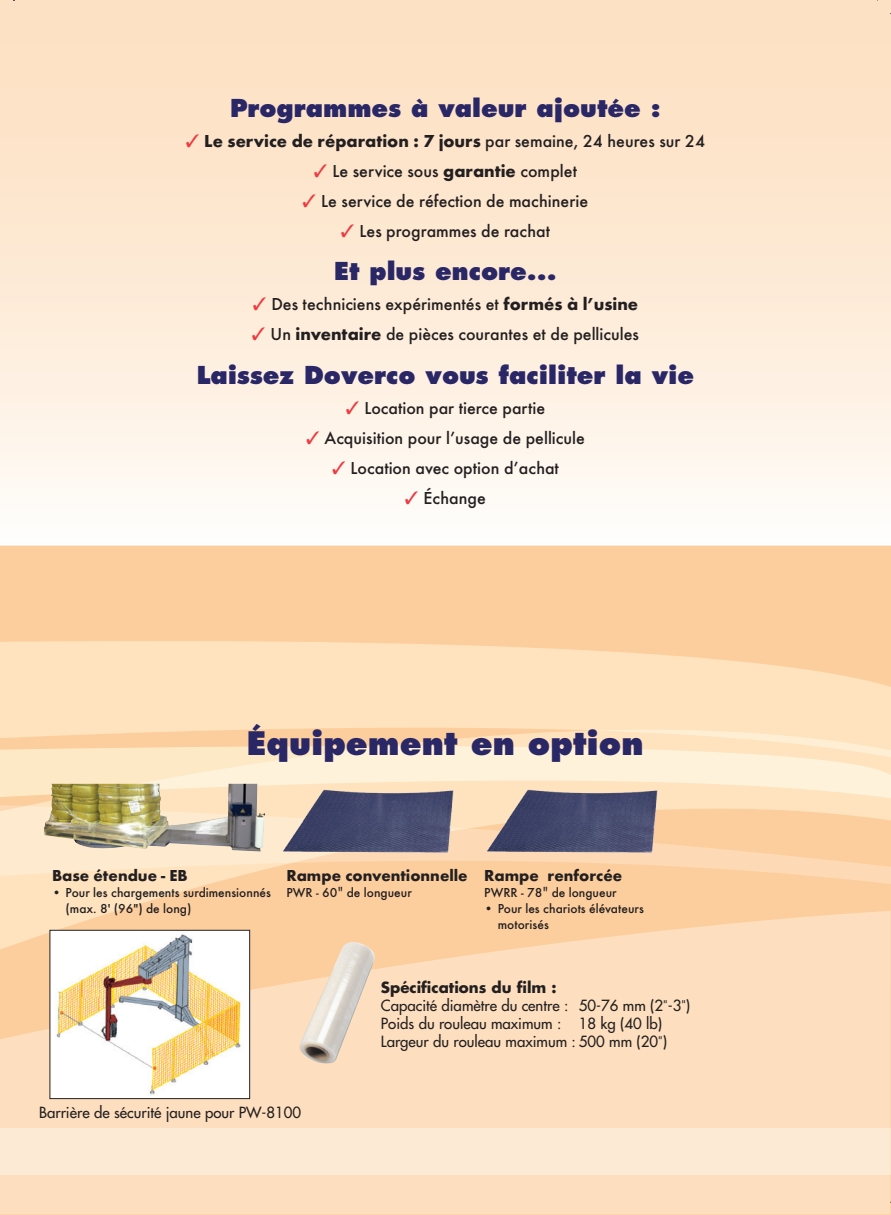
<style>
.page{position:relative;width:891px;height:1215px;background:#fff}
.page>*{position:absolute;margin:0;border:0;box-sizing:border-box;transform-origin:0 0}
.t1{font:800 31.5px "Futura";color:#2a2767}
.t2{font:800 24px "Futura";color:#2a2767}
.t3{font:500 18px "Futura T";color:#231f20}
.t4{font:700 18px "Futura T";color:#231f20}
.t5{font:700 16.5px "Futura T";color:#231f20}
.t6{font:15px "Futura";color:#231f20}
.t7{font:700 15px "Futura";color:#231f20}
.t8{font:500 13.5px/16.2px "Futura T";color:#231f20}
.s1{font-weight:500}
.s2{font-weight:700}
.s3{font-family:"Futura";font-weight:400}
.s4{font-family:"Eurostile";font-stretch:condensed}
</style>
<div class="page">
<div style="left:0;top:545px;width:891px;height:669px;background:#fdce9d"></div>
<svg style="left:0;top:641px;width:891px;height:87px;background:#fde0ba"></svg>
<svg style="left:0;top:728px;width:891px;height:487px;fill:#fddfbf"></svg>
<div style="left:0;top:0;width:890px;height:546px;background:linear-gradient(to bottom,#fdddbc,#fefbf6)"></div>
<img style="left:44px;top:784px;width:221px;height:68px">
<img style="left:280px;top:783px;width:176px;height:74px">
<img style="left:484px;top:783px;width:176px;height:74px">
<div style="left:50px;top:930px;width:200px;height:169px;background:#fff"></div>
<img style="left:56px;top:934px;width:185px;height:161px">
<div style="left:49px;top:930px;width:201px;height:169px;border:1px solid #231f20"></div>
<img style="left:298px;top:942px;width:77px;height:122px">
<svg style="left:186px;top:134px;width:13px;height:13px"></svg>
<svg style="left:314px;top:164px;width:13px;height:13px"></svg>
<svg style="left:303px;top:194px;width:13px;height:13px"></svg>
<svg style="left:341px;top:224px;width:13px;height:13px"></svg>
<svg style="left:253px;top:298px;width:13px;height:13px"></svg>
<svg style="left:253px;top:328px;width:12px;height:13px"></svg>
<svg style="left:346px;top:401px;width:13px;height:13px"></svg>
<svg style="left:307px;top:431px;width:12px;height:13px"></svg>
<svg style="left:333px;top:461px;width:12px;height:13px"></svg>
<svg style="left:406px;top:491px;width:12px;height:13px"></svg>
<p class="t2" style="left:230px;top:93px;width:432px">Programmes à valeur ajoutée :</p>
<p class="t4" style="left:204px;top:130px;width:502px">Le service de réparation : 7 jours <span class="s1">par semaine, 24 heures sur 24</span></p>
<p class="t3" style="left:332px;top:160px;width:246px">Le service sous <span class="s2">garantie</span> complet</p>
<p class="t3" style="left:321px;top:190px;width:269px">Le service de réfection de machinerie</p>
<p class="t3" style="left:359px;top:220px;width:192px">Les programmes de rachat</p>
<p class="t2" style="left:334px;top:256px;width:224px">Et plus encore...</p>
<p class="t3" style="left:271px;top:294px;width:368px">Des techniciens expérimentés et <span class="s2">formés à l’usine</span></p>
<p class="t3" style="left:271px;top:324px;width:370px">Un <span class="s2">inventaire</span> de pièces courantes et de pellicules</p>
<p class="t2" style="left:197px;top:360px;width:499px">Laissez Doverco vous faciliter la vie</p>
<p class="t3" style="left:364px;top:397px;width:182px">Location par tierce partie</p>
<p class="t3" style="left:325px;top:427px;width:262px">Acquisition pour l’usage de pellicule</p>
<p class="t3" style="left:351px;top:457px;width:210px">Location avec option d’achat</p>
<p class="t3" style="left:424px;top:487px;width:64px">Échange</p>
<p class="t1" style="left:247px;top:723px;width:398px">Équipement en option</p>
<p class="t5" style="left:52px;top:865px;width:137px">Base étendue - EB</p>
<p class="t8" style="left:52px;top:884px;width:220px">• Pour les chargements surdimensionnés</p>
<p class="t8" style="left:66px;top:900px;width:127px">(max. 8' (96") de long)</p>
<p class="t5" style="left:287px;top:865px;width:183px">Rampe conventionnelle</p>
<p class="t8" style="left:287px;top:884px;width:127px">PWR - 60<span class="s3">"</span> de longueur</p>
<p class="t5" style="left:484px;top:865px;width:139px">Rampe renforcée</p>
<p class="t8" style="left:484px;top:884px;width:134px">PWRR - 78<span class="s3">"</span> de longueur</p>
<p class="t8" style="left:498px;top:900px;width:148px;text-indent:-14px">• Pour les chariots élévateurs motorisés</p>
<p class="t7" style="left:381px;top:977px;width:177px">Spécifications du film :</p>
<p class="t6" style="left:381px;top:996px;width:311px">Capacité diamètre du centre : 50-76 mm (2<span class="s4">"</span>-3<span class="s4">"</span>)</p>
<p class="t6" style="left:381px;top:1014px;width:283px">Poids du rouleau maximum : 18 kg (40 lb)</p>
<p class="t6" style="left:381px;top:1032px;width:288px">Largeur du rouleau maximum : 500 mm (20<span class="s4">"</span>)</p>
<p class="t6" style="left:39px;top:1103px;width:264px">Barrière de sécurité jaune pour PW-8100</p>
</div>
